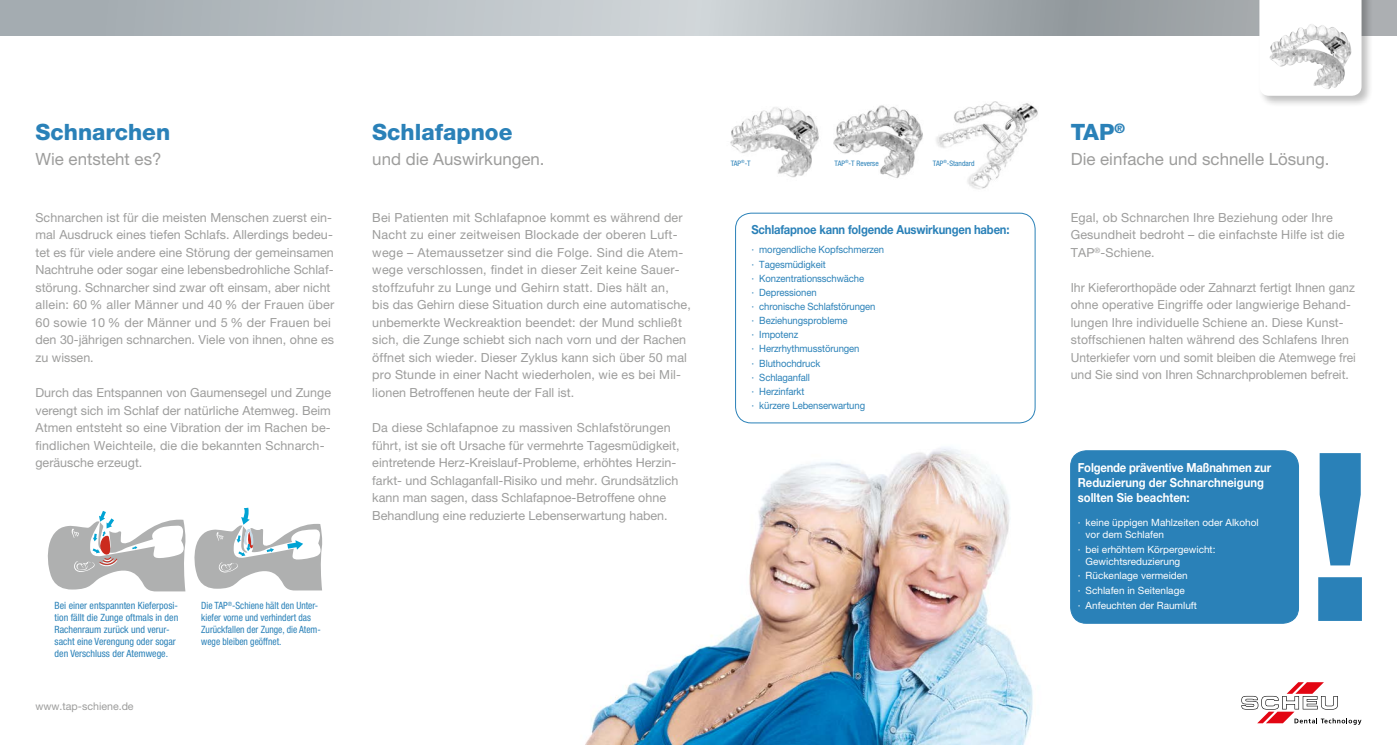
<style>
.page{position:relative;width:1397px;height:745px;background:#fff}
.page>*{position:absolute;margin:0;border:0;box-sizing:border-box;transform-origin:0 0}
.t1{font:800 22.5px "Helvetica Neue LT Pro";color:#2a81b8}
.t2{font:16.88px "Helvetica Neue LT Pro";color:#9d9d9c}
.t3{font:12.5px/17.5px "Helvetica Neue LT Pro";letter-spacing:.01em;color:#9d9d9c}
.t4{font:700 12.5px/15px "Helvetica Neue LT Pro";color:#fff;scale:.9 1}
.t5{font:700 12.5px "Helvetica Neue LT Pro";letter-spacing:-.015em;color:#2a81b8;scale:.9 1}
.t6{font:10.62px "Helvetica Neue LT Pro";color:#9d9d9c}
.t7{font:10px/14.1px "Helvetica Neue LT Pro";letter-spacing:-.01em;color:#2a81b8}
.t8{font:10px/12px "Helvetica Neue LT Pro";color:#fff}
.t9{font:condensed 10px/12px "Helvetica Neue LT Pro";color:#2a81b8}
.t10{font:condensed 10px/12px "Helvetica Neue LT Pro";color:#2a81b8;scale:.95 1}
.t11{font:condensed 7.5px "Helvetica Neue LT Pro";color:#2a81b8}
</style>
<div class="page">
<img style="left:585px;top:414px;width:535px;height:330px">
<svg style="left:0;top:0;width:1396px;height:35px;background:#b1b7bb"></svg>
<svg style="left:48px;top:511px;width:137px;height:80px"></svg>
<svg style="left:194px;top:507px;width:129px;height:84px"></svg>
<div style="left:1257px;top:0;width:115px;height:107px;background:#000;opacity:.25"></div>
<svg style="left:1259px;top:0;width:102px;height:96px"></svg>
<svg style="left:1241px;top:682px;width:120px;height:42px"></svg>
<svg style="left:1318px;top:453px;width:43px;height:167px"></svg>
<div style="left:735px;top:213px;width:300px;height:210px;border:1px solid #2a81b8;border-radius:16px"></div>
<div style="left:1070px;top:450px;width:228px;height:173px;background:#2a81b8;border-radius:16px"></div>
<div style="left:1070px;top:450px;width:228px;height:173px;border:1px solid #2a81b8;border-radius:16px"></div>
<img style="left:1268px;top:24px;width:83px;height:65px">
<img style="left:730px;top:107px;width:89px;height:71px">
<img style="left:936px;top:101px;width:102px;height:88px">
<img style="left:833px;top:105px;width:90px;height:73px">
<h1 class="t1" style="left:35px;top:119px;width:136px">Schnarchen</h1>
<h2 class="t2" style="left:35px;top:149px;width:127px">Wie entsteht es?</h2>
<p class="t3" style="left:35px;top:208px;width:300px">Schnarchen ist für die meisten Menschen zuerst ein&shy;mal Ausdruck eines tiefen Schlafs. Allerdings bedeu&shy;tet es für viele andere eine Störung der gemeinsamen Nachtruhe oder sogar eine lebensbedrohliche Schlaf&shy;störung. Schnarcher sind zwar oft einsam, aber nicht allein: 60 % aller Männer und 40 % der Frauen über 60 sowie 10 % der Männer und 5 % der Frauen bei den 30-jährigen schnarchen. Viele von ihnen, ohne es zu wissen.</p>
<p class="t3" style="left:35px;top:383px;width:297px">Durch das Entspannen von Gaumensegel und Zunge verengt sich im Schlaf der natürliche Atemweg. Beim Atmen entsteht so eine Vibration der im Rachen be&shy;findlichen Weichteile, die die bekannten Schnarch&shy;geräusche erzeugt.</p>
<p class="t9" style="left:55px;top:599px;width:125px">Bei einer entspannten Kieferposi&shy;tion fällt die Zunge oftmals in den<br>Rachenraum zurück und verur&shy;sacht eine Verengung oder sogar den Verschluss der Atemwege.</p>
<p class="t10" style="left:201px;top:599px;width:127px">Die TAP<sup>®</sup>-Schiene hält den Unter&shy;kiefer vorne und verhindert das<br>Zurückfallen der Zunge, die Atem&shy;wege bleiben geöffnet.</p>
<p class="t6" style="left:35px;top:699px;width:100px">www.tap-schiene.de</p>
<h1 class="t1" style="left:372px;top:119px;width:142px">Schlafapnoe</h1>
<h2 class="t2" style="left:372px;top:149px;width:174px">und die Auswirkungen.</h2>
<p class="t3" style="left:372px;top:208px;width:320px">Bei Patienten mit Schlafapnoe kommt es während der Nacht zu einer zeitweisen Blockade der oberen Luft&shy;wege – Atemaussetzer sind die Folge. Sind die Atem&shy;wege verschlossen, findet in dieser Zeit keine Sauer&shy;stoffzufuhr zu Lunge und Gehirn statt. Dies hält an,<br>bis das Gehirn diese Situation durch eine automatische, unbemerkte Weckreaktion beendet: der Mund schließt sich, die Zunge schiebt sich nach vorn und der Rachen öffnet sich wieder. Dieser Zyklus kann sich über 50 mal pro Stunde in einer Nacht wiederholen, wie es bei Mil&shy;lionen Betroffenen heute der Fall ist.</p>
<p class="t3" style="left:372px;top:418px;width:309px">Da diese Schlafapnoe zu massiven Schlafstörungen führt, ist sie oft Ursache für vermehrte Tagesmüdigkeit, eintretende Herz-Kreislauf-Probleme, erhöhtes Herzin&shy;farkt- und Schlaganfall-Risiko und mehr. Grundsätzlich kann man sagen, dass Schlafapnoe-Betroffene ohne Behandlung eine reduzierte Lebenserwartung haben.</p>
<p class="t11" style="left:730px;top:159px;width:22px">TAP<sup>®</sup>-T</p>
<p class="t11" style="left:932px;top:159px;width:43px">TAP<sup>®</sup>-Standard</p>
<p class="t11" style="left:834px;top:159px;width:46px">TAP<sup>®</sup>-T Reverse</p>
<p class="t5" style="left:751px;top:222px;width:288px">Schlafapnoe kann folgende Auswirkungen haben:</p>
<p class="t7" style="left:751px;top:242px;width:134px">· morgendliche Kopfschmerzen · Tagesmüdigkeit<br>· Konzentrationsschwäche<br>· Depressionen<br>· chronische Schlafstörungen<br>· Beziehungsprobleme<br>· Impotenz<br>· Herzrhythmusstörungen<br>· Bluthochdruck<br>· Schlaganfall<br>· Herzinfarkt<br>· kürzere Lebenserwartung</p>
<h1 class="t1" style="left:1070px;top:119px;width:56px">TAP<sup>®</sup></h1>
<h2 class="t2" style="left:1070px;top:149px;width:260px">Die einfache und schnelle Lösung.</h2>
<p class="t3" style="left:1070px;top:208px;width:275px">Egal, ob Schnarchen Ihre Beziehung oder Ihre<br>Gesundheit bedroht – die einfachste Hilfe ist die<br>TAP<sup>®</sup>-Schiene.</p>
<p class="t3" style="left:1070px;top:278px;width:286px">Ihr Kieferorthopäde oder Zahnarzt fertigt Ihnen ganz ohne operative Eingriffe oder langwierige Behand&shy;lungen Ihre individuelle Schiene an. Diese Kunst&shy;stoffschienen halten während des Schlafens Ihren Unterkiefer vorn und somit bleiben die Atemwege frei und Sie sind von Ihren Schnarchproblemen befreit.</p>
<p class="t4" style="left:1077px;top:459px;width:216px">Folgende präventive Maßnahmen zur<br>Reduzierung der Schnarchneigung sollten Sie beachten:</p>
<p class="t8" style="left:1085px;top:516px;width:174px;text-indent:-8px">· keine üppigen Mahlzeiten oder Alkohol vor dem Schlafen</p>
<p class="t8" style="left:1085px;top:542px;width:131px;text-indent:-8px">· bei erhöhtem Körpergewicht:<br>Gewichtsreduzierung</p>
<p class="t8" style="left:1077px;top:568px;width:121px;line-height:14.6px">· Rückenlage vermeiden<br>· Schlafen in Seitenlage<br>· Anfeuchten der Raumluft</p>
</div>
